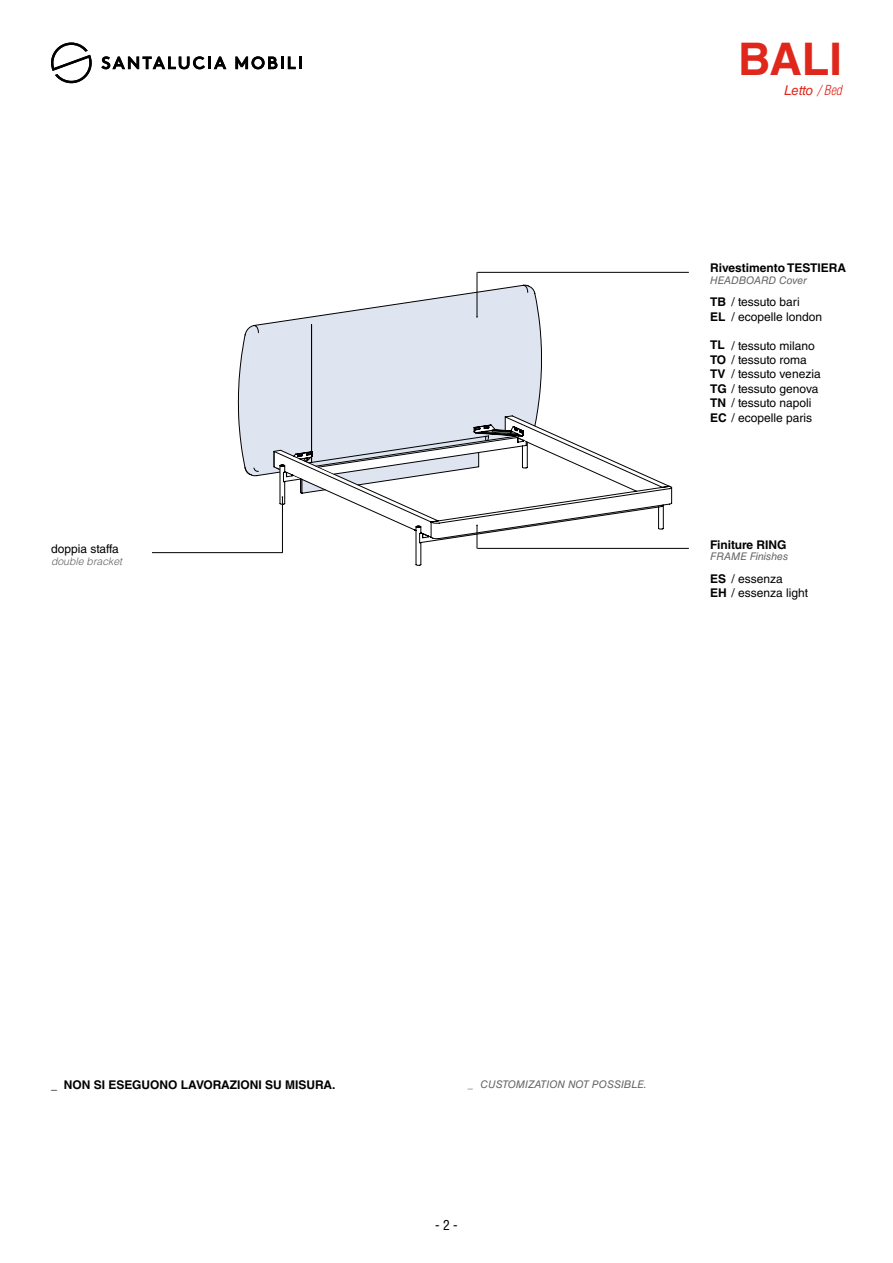
<style>
.page{position:relative;width:893px;height:1263px;background:#fff}
.page>*{position:absolute;margin:0;border:0;box-sizing:border-box;transform-origin:0 0}
.t1{font:700 45px "Helvetica LT Std";color:#df271c}
.t2{font:italic 13.5px "Helvetica LT Std";letter-spacing:-.01em;color:#df271c}
.t3{font:condensed 13.5px "Helvetica LT Std";color:#000}
.t4{font:12px/14.4px "Helvetica LT Std";color:#000}
.t5{font:700 12px "Helvetica LT Std";color:#000}
.t6{font:italic 10.5px "Helvetica LT Std";color:#646363}
.t7{font:italic 300 10.5px "Helvetica LT Std";color:#646363}
.s1{font-weight:300;font-stretch:condensed}
.s2{font-weight:700}
.s3{font-weight:300}
.s4{font-weight:300;font-style:normal}
</style>
<div class="page">
<svg style="left:101px;top:56px;width:125px;height:13px"></svg>
<svg style="left:235px;top:56px;width:67px;height:13px"></svg>
<svg style="left:51px;top:43px;width:41px;height:40px"></svg>
<svg style="left:238px;top:285px;width:304px;height:192px"></svg>
<svg style="left:254px;top:325px;width:5px;height:8px"></svg>
<svg style="left:523px;top:285px;width:5px;height:8px"></svg>
<svg style="left:245px;top:467px;width:14px;height:8px"></svg>
<svg style="left:274px;top:415px;width:398px;height:151px"></svg>
<svg style="left:476px;top:524px;width:2px;height:25px"></svg>
<hr style="left:477px;top:548px;width:212px;height:1px;background:#000">
<hr style="left:477px;top:272px;width:1px;height:45px;background:#000">
<hr style="left:477px;top:272px;width:212px;height:1px;background:#000">
<hr style="left:282px;top:497px;width:1px;height:56px;background:#000">
<svg style="left:277px;top:435px;width:251px;height:70px"></svg>
<hr style="left:152px;top:552px;width:131px;height:1px;background:#000">
<p class="t4" style="left:51px;top:541px;width:69px">doppia staffa</p>
<p class="t7" style="left:51px;top:554px;width:73px">double bracket</p>
<h1 class="t1" style="left:738px;top:32px;width:105px">BALI</h1>
<p class="t2" style="left:784px;top:82px;width:59px">Letto <span class="s1">/ Bed</span></p>
<p class="t5" style="left:710px;top:261px;width:137px">Rivestimento TESTIERA</p>
<p class="t4" style="left:731px;top:295px;width:92px;text-indent:-21px"><span class="s2">TB</span> / tessuto bari<br>/ ecopelle london</p>
<p class="t4" style="left:731px;top:338px;width:85px">/ tessuto milano</p>
<p class="t4" style="left:710px;top:352px;width:98px"><span class="s2">TO</span> / tessuto roma</p>
<p class="t4" style="left:731px;top:367px;width:91px">/ tessuto venezia</p>
<p class="t4" style="left:710px;top:381px;width:110px"><span class="s2">TG</span> / tessuto genova</p>
<p class="t4" style="left:710px;top:396px;width:103px"><span class="s2">TN</span> / tessuto napoli</p>
<p class="t4" style="left:710px;top:410px;width:104px"><span class="s2">EC</span> / ecopelle paris</p>
<p class="t6" style="left:710px;top:274px;width:98px">HEADBOARD Cover</p>
<p class="t5" style="left:710px;top:309px;width:17px">EL</p>
<p class="t5" style="left:710px;top:338px;width:16px">TL</p>
<p class="t5" style="left:710px;top:367px;width:17px">TV</p>
<p class="t5" style="left:710px;top:537px;width:78px">Finiture RING</p>
<p class="t4" style="left:710px;top:571px;width:99px"><span class="s2">ES</span> / essenza<br><span class="s2">EH</span> / essenza light</p>
<p class="t6" style="left:710px;top:551px;width:80px">FRAME Finishes</p>
<p class="t5" style="left:51px;top:1077px;width:286px"><span class="s3">_</span> NON SI ESEGUONO LAVORAZIONI SU MISURA.</p>
<p class="t6" style="left:468px;top:1078px;width:180px"><span class="s4">_</span> CUSTOMIZATION NOT POSSIBLE.</p>
<p class="t3" style="left:435px;top:1217px;width:24px">- 2 -</p>
</div>
